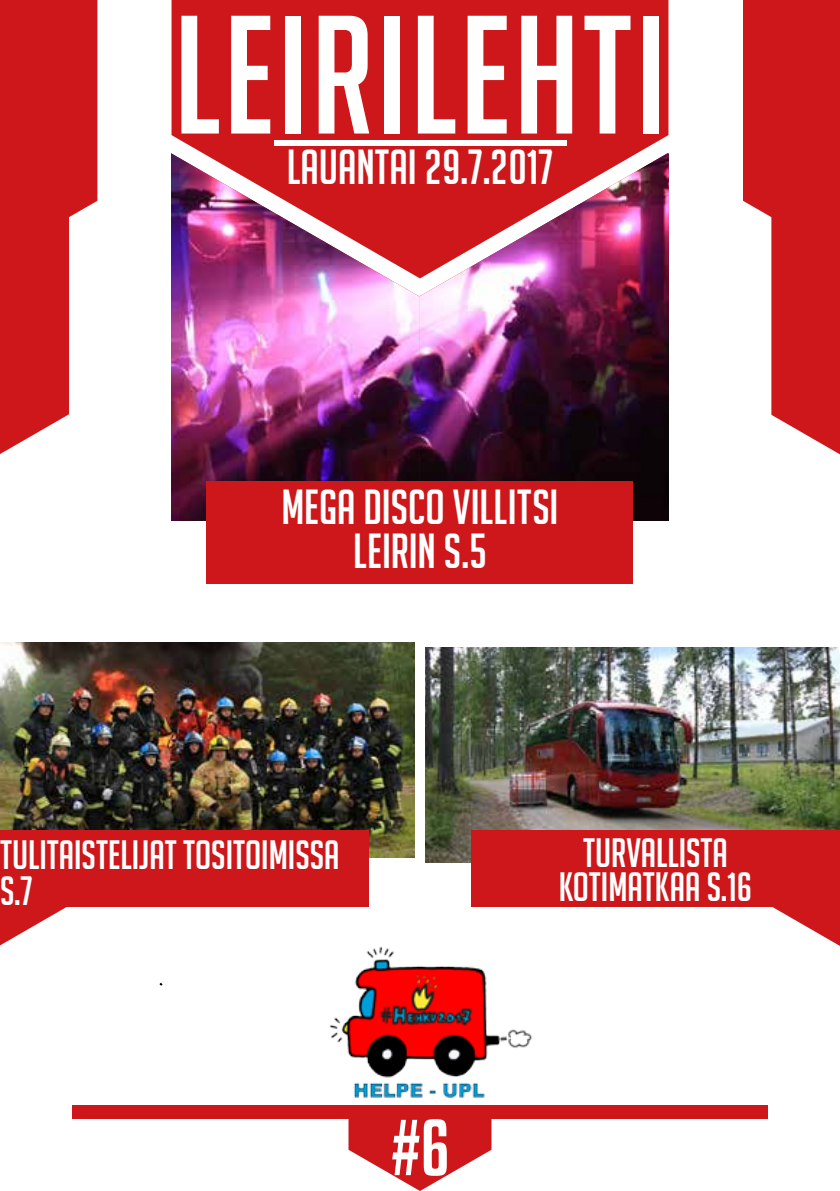
<style>
.page{position:relative;width:840px;height:1191px;background:#fff}
.page>*{position:absolute;margin:0;border:0;box-sizing:border-box;transform-origin:0 0}
.t1{font:164px "Big Noodle Titling";letter-spacing:.02em;color:#fff}
.t2{font:70px "Kenyan Coffee Rg";color:#fff}
.t3{font:48px/44px "Big Noodle Titling";color:#fff;text-align:center}
.t4{font:40px/34px "Big Noodle Titling";color:#fff;text-align:center}
</style>
<div class="page">
<svg style="left:348px;top:1119px;width:143px;height:72px"></svg>
<div style="left:72px;top:1106px;width:695px;height:13px;background:#cd171a"></div>
<div style="left:171px;top:0;width:497px;height:153px;background:#cd171a"></div>
<img style="left:171px;top:153px;width:498px;height:369px">
<div style="left:274px;top:140px;width:291px;height:6px;background:#fff"></div>
<div style="left:207px;top:481px;width:425px;height:103px;background:#cd171a"></div>
<svg style="left:0;top:0;width:97px;height:454px"></svg>
<svg style="left:0;top:906px;width:69px;height:39px"></svg>
<svg style="left:743px;top:0;width:96px;height:454px"></svg>
<svg style="left:770px;top:906px;width:69px;height:40px"></svg>
<img style="left:318px;top:946px;width:223px;height:160px">
<img style="left:0;top:642px;width:414px;height:216px">
<img style="left:425px;top:647px;width:414px;height:215px">
<div style="left:471px;top:830px;width:368px;height:76px;background:#cd171a"></div>
<div style="left:0;top:830px;width:369px;height:76px;background:#cd171a"></div>
<h1 class="t1" style="left:174px;top:-13px;width:493px">LEIRILEHTI</h1>
<p class="t3" style="left:287px;top:145px;width:268px">LAUANTAI 29.7.2017</p>
<p class="t3" style="left:281px;top:485px;width:278px">MEGA DISCO VILLITSI<br>LEIRIN S.5</p>
<p class="t4" style="left:0;top:836px;width:341px;line-height:36px;text-align:left">TULITAISTELIJAT TOSITOIMISSA<br>S.7</p>
<h2 class="t2" style="left:390px;top:1105px;width:60px">#6</h2>
<p class="t4" style="left:558px;top:835px;width:195px">TURVALLISTA<br>KOTIMATKAA S.16</p>
</div>
